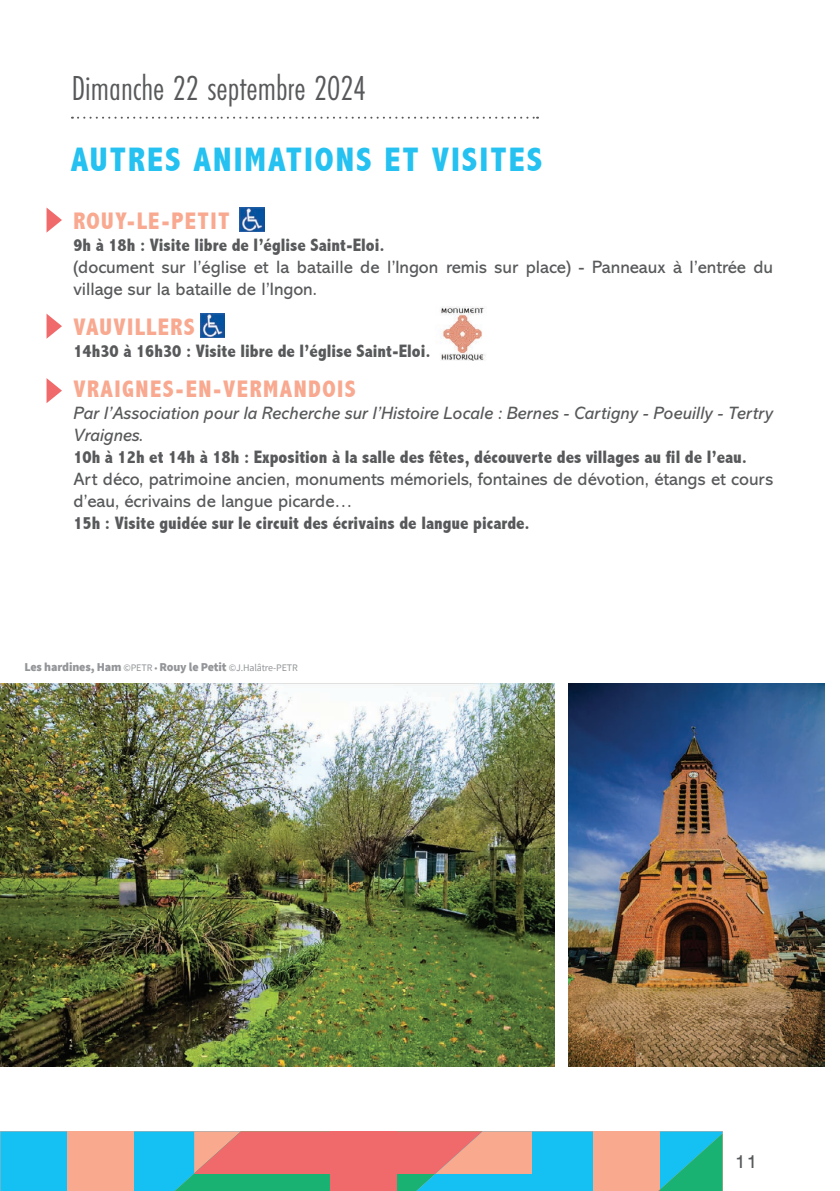
<style>
.page{position:relative;width:840px;height:1191px;background:#fff}
.page>*{position:absolute;margin:0;border:0;box-sizing:border-box;transform-origin:0 0}
.t1{font:36px "Futura PT Cond";color:#58595b}
.t2{font:800 condensed 34px "Abadi";letter-spacing:.06em;color:#24c1f1}
.t3{font:800 condensed 24px "Abadi";letter-spacing:.06em;color:#f8a990}
.t4{font:19.6px "Abadi MT Pro";color:#58595b}
.t5{font:800 condensed 18px "Abadi";color:#58595b}
.t6{font:18px/22px "Abadi MT Pro";color:#58595b}
.t7{font:italic 18px/22px "Abadi MT Pro";color:#58595b}
.t8{font:900 12px "Source Sans Pro";letter-spacing:-.01em;color:#939598}
.s1{font-weight:400;font-size:10px}
</style>
<div class="page">
<svg style="left:46px;top:207px;width:16px;height:26px"></svg>
<svg style="left:72px;top:117px;width:465px;height:2px"></svg>
<img style="left:240px;top:207px;width:24px;height:25px">
<img style="left:200px;top:314px;width:24px;height:24px">
<img style="left:440px;top:307px;width:46px;height:53px">
<svg style="left:46px;top:314px;width:16px;height:25px"></svg>
<svg style="left:46px;top:378px;width:16px;height:25px"></svg>
<img style="left:568px;top:683px;width:255px;height:384px">
<img style="left:0;top:683px;width:554px;height:384px">
<svg style="left:0;top:1131px;width:722px;height:60px;background:#8fa1a3"></svg>
<h1 class="t1" style="left:72px;top:67px;width:296px">Dimanche 22 septembre 2024</h1>
<h2 class="t2" style="left:71px;top:139px;width:472px">AUTRES ANIMATIONS ET VISITES</h2>
<h3 class="t3" style="left:73px;top:207px;width:158px">ROUY-LE-PETIT</h3>
<p class="t5" style="left:73px;top:234px;width:313px">9h à 18h : Visite libre de l’église Saint-Eloi.</p>
<p class="t6" style="left:73px;top:256px;width:701px">(document sur l’église et la bataille de l’Ingon remis sur place) - Panneaux à l’entrée du village sur la bataille de l’Ingon.</p>
<h3 class="t3" style="left:73px;top:313px;width:123px">VAUVILLERS</h3>
<p class="t5" style="left:73px;top:340px;width:358px">14h30 à 16h30 : Visite libre de l’église Saint-Eloi.</p>
<h3 class="t3" style="left:73px;top:375px;width:284px">VRAIGNES-EN-VERMANDOIS</h3>
<p class="t7" style="left:73px;top:402px;width:701px">Par l’Association pour la Recherche sur l’Histoire Locale : Bernes - Cartigny - Poeuilly - Tertry<br>Vraignes.</p>
<p class="t5" style="left:73px;top:446px;width:675px">10h à 12h et 14h à 18h : Exposition à la salle des fêtes, découverte des villages au fil de l’eau.</p>
<p class="t6" style="left:73px;top:468px;width:701px">Art déco, patrimoine ancien, monuments mémoriels, fontaines de dévotion, étangs et cours d’eau, écrivains de langue picarde…</p>
<p class="t5" style="left:73px;top:512px;width:457px">15h : Visite guidée sur le circuit des écrivains de langue picarde.</p>
<p class="t8" style="left:24px;top:658px;width:275px">Les hardines, Ham <span class="s1">©PETR •</span> Rouy le Petit <span class="s1">©J.Halâtre-PETR</span></p>
<p class="t4" style="left:733px;top:1150px;width:25px">11</p>
</div>
